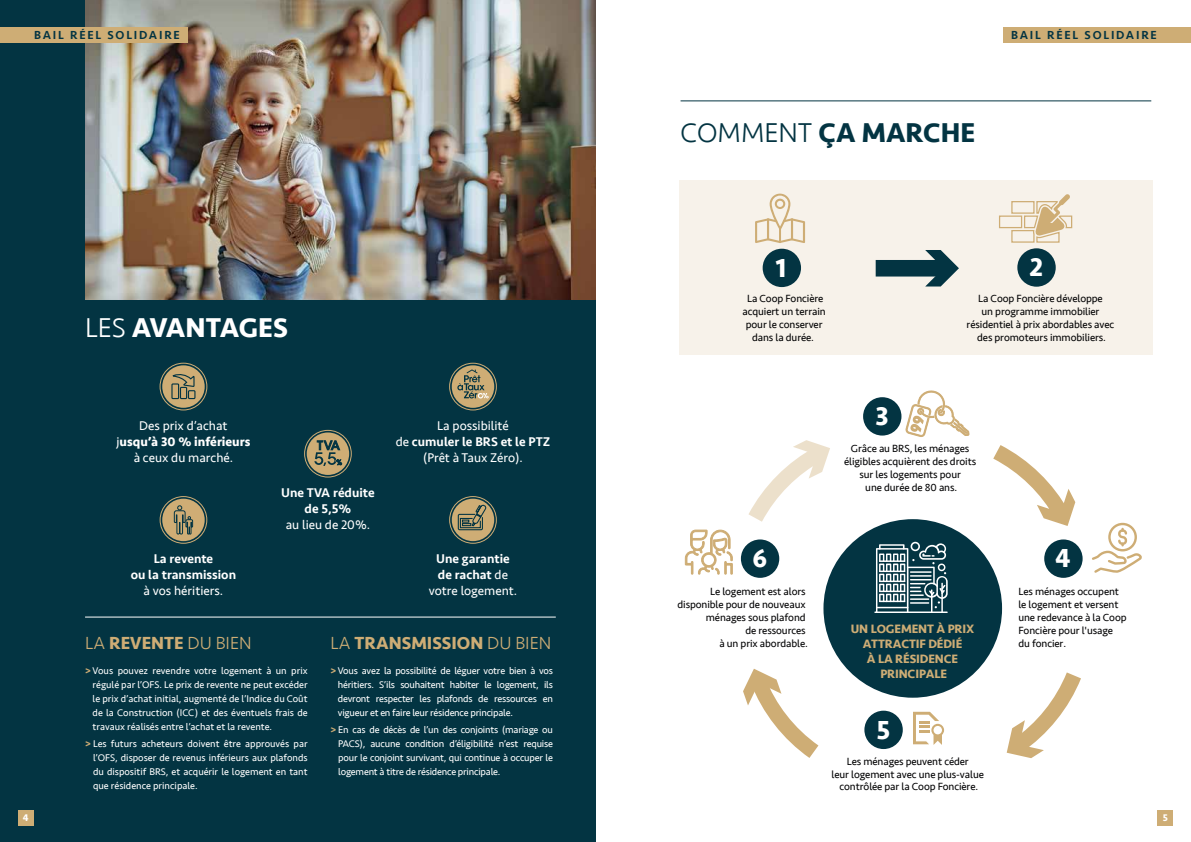
<style>
.page{position:relative;width:1191px;height:842px;background:#fff}
.page>*{position:absolute;margin:0;border:0;box-sizing:border-box;transform-origin:0 0}
.t1{font:700 28px "Seravek";color:#033442}
.t2{font:700 28px "Seravek";letter-spacing:-.01em;color:#fff}
.t3{font:700 26.8px "Seravek";color:#fff}
.t4{font:700 18px "Seravek";color:#cead75}
.t5{font:300 18px "Seravek";color:#cead75}
.t6{font:13px/16px "Seravek";color:#fff;text-align:center}
.t7{font:500 13px/16px "Seravek";color:#fff;text-align:center}
.t8{font:700 12.5px/15px "Seravek";letter-spacing:-.01em;color:#cead75;text-align:center}
.t9{font:500 12px "Seravek";letter-spacing:.15em;color:#033442}
.t10{font:10.7px/12.9px "Seravek";letter-spacing:-.01em;color:#020203;text-align:center}
.t11{font:10px/14px "Seravek";letter-spacing:-.015em;color:#fff;text-align:justify}
.t12{font:700 10px "Seravek Basic";color:#fff}
.s1{font-weight:300}
.s2{font-weight:700}
.s3{font-weight:500}
.s4{font-weight:400}
.s5{font-weight:700;color:#cead75}
</style>
<div class="page">
<div style="left:1157px;top:810px;width:16px;height:16px;background:#cead75"></div>
<div style="left:0;top:0;width:595px;height:842px;background:#033442"></div>
<img style="left:85px;top:0;width:510px;height:299px">
<hr style="left:85px;top:617px;width:471px;height:1px;background:#fff">
<hr style="left:680px;top:101px;width:471px;height:1px;background:#033442">
<svg style="left:993px;top:445px;width:83px;height:81px"></svg>
<svg style="left:1006px;top:672px;width:75px;height:86px"></svg>
<svg style="left:743px;top:668px;width:76px;height:90px"></svg>
<svg style="left:748px;top:440px;width:82px;height:82px"></svg>
<div style="left:823px;top:519px;width:179px;height:179px;background:#033442;border-radius:50%"></div>
<div style="left:679px;top:180px;width:473px;height:175px;background:#f7f2ea"></div>
<div style="left:741px;top:539px;width:38px;height:39px;background:#033442;border-radius:50%"></div>
<div style="left:1044px;top:539px;width:38px;height:39px;background:#033442;border-radius:50%"></div>
<div style="left:864px;top:711px;width:38px;height:38px;background:#033442;border-radius:50%"></div>
<div style="left:863px;top:397px;width:38px;height:39px;background:#033442;border-radius:50%"></div>
<div style="left:875px;top:260px;width:71px;height:17px;background:#033442"></div>
<svg style="left:925px;top:250px;width:34px;height:36px"></svg>
<div style="left:999px;top:215px;width:23px;height:13px;border:1px solid #cead75"></div>
<svg style="left:1010px;top:194px;width:62px;height:49px"></svg>
<svg style="left:685px;top:529px;width:48px;height:46px"></svg>
<svg style="left:1092px;top:528px;width:50px;height:45px"></svg>
<div style="left:1108px;top:523px;width:29px;height:28px;border:2px solid #cead75;border-radius:50%"></div>
<svg style="left:905px;top:390px;width:65px;height:47px"></svg>
<hr style="left:874px;top:611px;width:73px;height:2px;background:#fff">
<svg style="left:876px;top:542px;width:71px;height:70px"></svg>
<div style="left:1017px;top:248px;width:38px;height:39px;background:#033442;border-radius:50%"></div>
<svg style="left:913px;top:711px;width:31px;height:34px"></svg>
<div style="left:762px;top:249px;width:39px;height:38px;background:#033442;border-radius:50%"></div>
<svg style="left:755px;top:194px;width:50px;height:49px"></svg>
<div style="left:18px;top:810px;width:15px;height:16px;background:#cead75"></div>
<div style="left:0;top:27px;width:187px;height:16px;background:#cead75"></div>
<div style="left:1003px;top:27px;width:188px;height:16px;background:#cead75"></div>
<div style="left:162px;top:365px;width:43px;height:43px;background:#cfad75;border-radius:50%"></div>
<svg style="left:171px;top:372px;width:32px;height:28px"></svg>
<div style="left:160px;top:363px;width:47px;height:47px;border:1px solid #cfad75;border-radius:50%"></div>
<div style="left:307px;top:432px;width:42px;height:43px;background:#cead75;border-radius:50%"></div>
<svg style="left:314px;top:441px;width:28px;height:25px"></svg>
<div style="left:304px;top:430px;width:47px;height:47px;border:1px solid #cead75;border-radius:50%"></div>
<div style="left:452px;top:499px;width:42px;height:42px;background:#cead75;border-radius:50%"></div>
<svg style="left:457px;top:504px;width:30px;height:27px"></svg>
<div style="left:449px;top:496px;width:47px;height:47px;border:1px solid #cead75;border-radius:50%"></div>
<div style="left:452px;top:365px;width:42px;height:43px;background:#cead75;border-radius:50%"></div>
<svg style="left:457px;top:369px;width:32px;height:29px"></svg>
<div style="left:449px;top:363px;width:47px;height:47px;border:1px solid #cead75;border-radius:50%"></div>
<div style="left:162px;top:499px;width:43px;height:42px;background:#cfad75;border-radius:50%"></div>
<svg style="left:173px;top:505px;width:21px;height:30px"></svg>
<div style="left:160px;top:496px;width:47px;height:47px;border:1px solid #cfad75;border-radius:50%"></div>
<p class="t9" style="left:34px;top:28px;width:147px">BAIL RÉEL SOLIDAIRE</p>
<p class="t9" style="left:1011px;top:28px;width:147px">BAIL RÉEL SOLIDAIRE</p>
<p class="t12" style="left:23px;top:811px;width:7px">4</p>
<h1 class="t2" style="left:85px;top:305px;width:204px"><span class="s1">LES</span> AVANTAGES</h1>
<h3 class="t6" style="left:117px;top:418px;width:135px">Des prix d’achat<br>j<span class="s2">usqu’à 30 % inférieurs </span>à ceux du marché.</h3>
<h3 class="t7" style="left:131px;top:551px;width:107px">La revente<br>ou la transmission</h3>
<h3 class="t6" style="left:144px;top:583px;width:81px">à vos héritiers.</h3>
<h3 class="t7" style="left:281px;top:485px;width:95px">Une TVA réduite de 5,5%</h3>
<h3 class="t6" style="left:286px;top:517px;width:86px">au lieu de 20%.</h3>
<h3 class="t6" style="left:396px;top:418px;width:156px">La possibilité<br>de <span class="s3">cumuler le BRS et le PTZ </span>(Prêt à Taux Zéro).</h3>
<h3 class="t7" style="left:429px;top:551px;width:90px">Une garantie de rachat <span class="s4">de votre logement.</span></h3>
<h3 class="t5" style="left:85px;top:632px;width:168px">LA <span class="s2">REVENTE</span> DU BIEN</h3>
<p class="t11" style="left:93px;top:664px;width:216px;text-indent:-8px"><span class="s5">&gt;</span> Vous pouvez revendre votre logement à un prix régulé par l’OFS. Le prix de revente ne peut excéder le prix d’achat initial, augmenté de l’Indice du Coût de la Construction (ICC) et des éventuels frais de travaux réalisés entre l’achat et la revente.</p>
<p class="t11" style="left:93px;top:736px;width:216px;text-indent:-8px"><span class="s5">&gt;</span> Les futurs acheteurs doivent être approuvés par l’OFS, disposer de revenus inférieurs aux plafonds du dispositif BRS, et acquérir le logement en tant que résidence principale.</p>
<h3 class="t4" style="left:330px;top:628px;width:222px"><span class="s1">LA</span> TRANSMISSION <span class="s1">DU BIEN</span></h3>
<p class="t11" style="left:338px;top:664px;width:216px;text-indent:-8px"><span class="s5">&gt;</span> Vous avez la possibilité de léguer votre bien à vos héritiers. S’ils souhaitent habiter le logement, ils devront respecter les plafonds de ressources en vigueur et en faire leur résidence principale.</p>
<p class="t11" style="left:338px;top:722px;width:216px;text-indent:-8px"><span class="s5">&gt;</span> En cas de décès de l’un des conjoints (mariage ou PACS), aucune condition d’éligibilité n’est requise pour le conjoint survivant, qui continue à occuper le logement à titre de résidence principale.</p>
<h1 class="t1" style="left:680px;top:110px;width:296px"><span class="s1">COMMENT</span> ÇA MARCHE</h1>
<h2 class="t3" style="left:775px;top:246px;width:12px">1</h2>
<p class="t10" style="left:742px;top:292px;width:85px">La Coop Foncière acquiert un terrain pour le conserver dans la durée.</p>
<h2 class="t3" style="left:1029px;top:245px;width:15px">2</h2>
<p class="t10" style="left:966px;top:292px;width:149px">La Coop Foncière développe<br>un programme immobilier résidentiel à prix abordables avec des promoteurs immobiliers.</p>
<h2 class="t3" style="left:875px;top:395px;width:15px">3</h2>
<p class="t10" style="left:844px;top:442px;width:134px">Grâce au BRS, les ménages éligibles acquièrent des droits sur les logements pour<br>une durée de 80 ans.</p>
<h2 class="t3" style="left:752px;top:536px;width:16px">6</h2>
<h2 class="t3" style="left:1055px;top:536px;width:17px">4</h2>
<p class="t10" style="left:677px;top:585px;width:132px;text-align:right">Le logement est alors disponible pour de nouveaux ménages sous plafond<br>de ressources<br>à un prix abordable.</p>
<p class="t10" style="left:1018px;top:585px;width:110px;text-align:left">Les ménages occupent le logement et versent une redevance à la Coop<br>Foncière pour l'usage du foncier.</p>
<p class="t8" style="left:850px;top:621px;width:125px">UN LOGEMENT À PRIX<br>ATTRACTIF DÉDIÉ<br>À LA RÉSIDENCE<br>PRINCIPALE</p>
<h2 class="t3" style="left:876px;top:708px;width:15px">5</h2>
<p class="t10" style="left:831px;top:755px;width:154px">Les ménages peuvent céder<br>leur logement avec une plus-value contrôlée par la Coop Foncière.</p>
<p class="t12" style="left:1162px;top:811px;width:7px">5</p>
</div>
